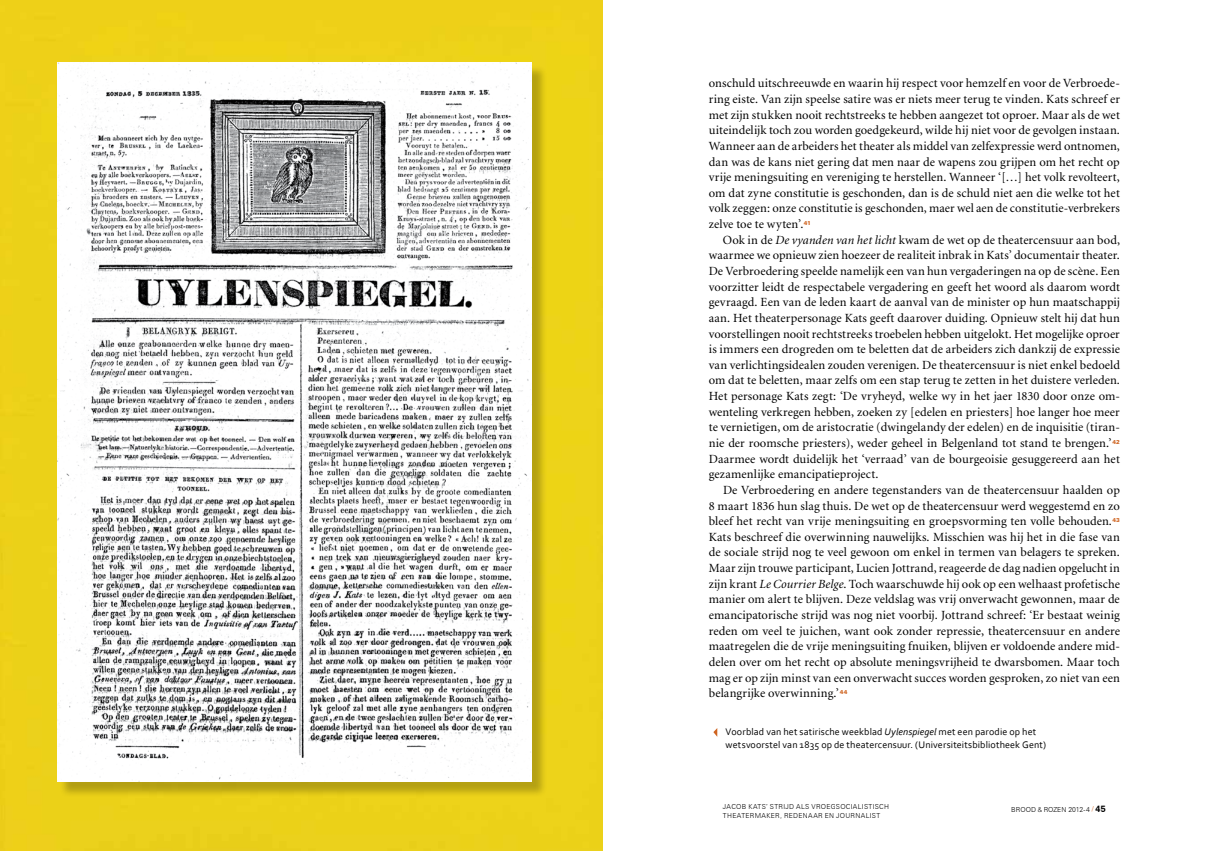
<style>
.page{position:relative;width:1205px;height:851px;background:#fff}
.page>*{position:absolute;margin:0;border:0;box-sizing:border-box;transform-origin:0 0}
.t1{font:12.5px/15.6px "Minion";letter-spacing:.005em;color:#000;text-align:justify}
.t2{font:10px/12.5px "Corbel";letter-spacing:.01em;color:#000}
.t3{font:300 6.88px "Zurich BT";letter-spacing:.04em;color:#000}
.t4{font:300 6.88px "Zurich BT";color:#000}
.t5{font:900 5.5px "Zurich BT";letter-spacing:.045em;color:#cf6421}
.s1{font-style:italic}
.s2{font-family:"Futura BT"}
.s3{font-weight:400;color:#cf6421}
.s4{font-weight:700;font-size:9px}
</style>
<div class="page">
<div style="left:0;top:0;width:602px;height:850px;background:#edd118"></div>
<div style="left:59px;top:65px;width:488px;height:732px;background:#000;opacity:.24"></div>
<img style="left:57px;top:63px;width:474px;height:718px">
<svg style="left:713px;top:728px;width:4px;height:8px"></svg>
<p class="t1" style="left:709px;top:76px;width:413px">onschuld uitschreeuwde en waarin hij respect voor hemzelf en voor de Verbroede&shy;ring eiste. Van zijn speelse satire was er niets meer terug te vinden. Kats schreef er met zijn stukken nooit rechtstreeks te hebben aangezet tot oproer. Maar als de wet uiteindelijk toch zou worden goedgekeurd, wilde hij niet voor de gevolgen instaan.<br>Wanneer aan de arbeiders het theater als middel van zelfexpressie werd ontnomen, dan was de kans niet gering dat men naar de wapens zou grijpen om het recht op vrije meningsuiting en vereniging te herstellen. Wanneer ‘[…] het volk revolteert, om dat zyne constitutie is geschonden, dan is de schuld niet aen die welke tot het volk zeggen: onze constitutie is geschonden, maer wel aen de constitutie-verbrekers zelve toe te wyten’.</p>
<p class="t5" style="left:804px;top:220px;width:9px">41</p>
<p class="t1" style="left:709px;top:232px;width:413px;text-indent:14px">Ook in de <span class="s1">De vyanden van het licht</span> kwam de wet op de theatercensuur aan bod, waarmee we opnieuw zien hoezeer de realiteit inbrak in Kats’ documentair theater.<br>De Verbroedering speelde namelijk een van hun vergaderingen na op de scène. Een voorzitter leidt de respectabele vergadering en geeft het woord als daarom wordt gevraagd. Een van de leden kaart de aanval van de minister op hun maatschappij aan. Het theaterpersonage Kats geeft daarover duiding. Opnieuw stelt hij dat hun voorstellingen nooit rechtstreeks troebelen hebben uitgelokt. Het mogelijke oproer is immers een drogreden om te beletten dat de arbeiders zich dankzij de expressie van verlichtingsidealen zouden verenigen. De theatercensuur is niet enkel bedoeld om dat te beletten, maar zelfs om een stap terug te zetten in het duistere verleden.<br>Het personage Kats zegt: ‘De vryheyd, welke wy in het jaer 1830 door onze om&shy;wenteling verkregen hebben, zoeken zy [edelen en priesters] hoe langer hoe meer te vernietigen, om de aristocratie (dwingelandy der edelen) en de inquisitie (tiran&shy;nie der roomsche priesters), weder geheel in Belgenland tot stand te brengen.’</p>
<p class="t5" style="left:1112px;top:438px;width:9px">42</p>
<p class="t1" style="left:709px;top:451px;width:413px">Daarmee wordt duidelijk het ‘verraad’ van de bourgeoisie gesuggereerd aan het</p>
<p class="t1" style="left:709px;top:467px;width:171px">gezamenlijke emancipatieproject.</p>
<p class="t1" style="left:723px;top:482px;width:398px">De Verbroedering en andere tegenstanders van de theatercensuur haalden op</p>
<p class="t1" style="left:709px;top:498px;width:413px">8 maart 1836 hun slag thuis. De wet op de theatercensuur werd weggestemd en zo</p>
<p class="t1" style="left:709px;top:514px;width:405px">bleef het recht van vrije meningsuiting en groepsvorming ten volle behouden.</p>
<p class="t5" style="left:1112px;top:516px;width:9px">43</p>
<p class="t1" style="left:709px;top:529px;width:413px">Kats beschreef die overwinning nauwelijks. Misschien was hij het in die fase van de sociale strijd nog te veel gewoon om enkel in termen van belagers te spreken.<br>Maar zijn trouwe participant, Lucien Jottrand, reageerde de dag nadien opgelucht in zijn krant <span class="s1">Le Courrier Belge</span>. Toch waarschuwde hij ook op een welhaast profetische manier om alert te blijven. Deze veldslag was vrij onverwacht gewonnen, maar de emancipatorische strijd was nog niet voorbij. Jottrand schreef: ‘Er bestaat weinig reden om veel te juichen, want ook zonder repressie, theatercensuur en andere maatregelen die de vrije meningsuiting fnuiken, blijven er voldoende andere mid&shy;delen over om het recht op absolute meningsvrijheid te dwarsbomen. Maar toch mag er op zijn minst van een onverwacht succes worden gesproken, zo niet van een belangrijke overwinning.’</p>
<p class="t5" style="left:840px;top:688px;width:9px">44</p>
<p class="t2" style="left:725px;top:725px;width:322px">Voorblad van het satirische weekblad <span class="s1">Uylenspiegel</span> met een parodie op het wetsvoorstel van 1835 op de theatercensuur. (U niversiteitsbibliotheek Gent)</p>
<p class="t3" style="left:723px;top:802px;width:15px">JACOB</p>
<p class="t3" style="left:748px;top:802px;width:69px">KATS’ STR IJD ALS VROE</p>
<p class="t3" style="left:831px;top:802px;width:60px">GSOCIALISTISCH</p>
<p class="t3" style="left:723px;top:810px;width:49px">THEATER MAKER</p>
<p class="t3" style="left:780px;top:810px;width:10px">, REDEN</p>
<p class="t3" style="left:808px;top:810px;width:74px">AAR EN JOURNALIST</p>
<p class="t4" style="left:1011px;top:805px;width:96px">BROOD <span class="s2">&amp;</span> ROZEN 2012-4 <span class="s3">/</span> <span class="s4">45</span></p>
</div>
